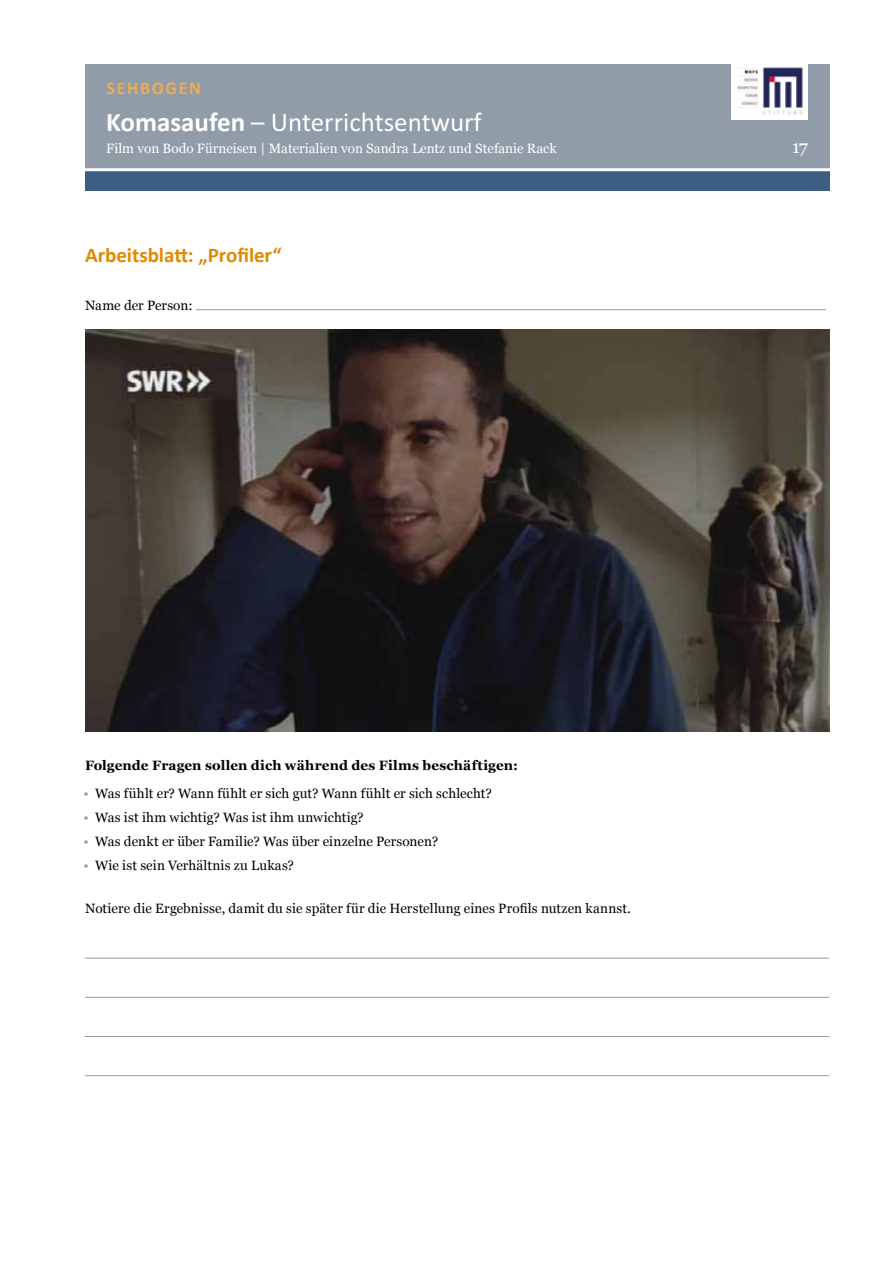
<style>
.page{position:relative;width:893px;height:1263px;background:#fff}
.page>*{position:absolute;margin:0;border:0;box-sizing:border-box;transform-origin:0 0}
.t1{font:27px "Calibri";color:#fff}
.t2{font:700 21px "Calibri";color:#e08a00}
.t3{font:700 18px "Calibri";letter-spacing:.09em;color:#ebac57}
.t4{font:18px "Georgia";color:#fff}
.t5{font:13.5px "Georgia";letter-spacing:.01em;color:#000}
.t6{font:13.5px "Georgia";color:#fff}
.t7{font:700 13.5px "Georgia";letter-spacing:.01em;color:#000}
.s1{font-weight:700}
.s2{color:#909ca8}
</style>
<div class="page">
<div style="left:85px;top:64px;width:744px;height:110px;background:#909ca8"></div>
<div style="left:85px;top:169px;width:744px;height:21px;background:#3b5e83"></div>
<hr style="left:22px;top:168px;width:871px;height:3px;background:#fff">
<div style="left:731px;top:61px;width:77px;height:58px;background:#fff"></div>
<img style="left:737px;top:67px;width:66px;height:48px">
<hr style="left:196px;top:309px;width:630px;height:1px;background:#909ca8">
<img style="left:85px;top:329px;width:744px;height:402px">
<hr style="left:85px;top:958px;width:744px;height:1px;background:#909ca8">
<hr style="left:85px;top:997px;width:744px;height:1px;background:#909ca8">
<hr style="left:85px;top:1036px;width:744px;height:1px;background:#909ca8">
<hr style="left:85px;top:1075px;width:744px;height:1px;background:#909ca8">
<h3 class="t3" style="left:107px;top:77px;width:96px">SEHBOGEN</h3>
<h1 class="t1" style="left:106px;top:105px;width:377px"><span class="s1">Komasaufen</span> – Unterrichtsentwurf</h1>
<p class="t6" style="left:106px;top:139px;width:452px">Film von Bodo Fürneisen | Materialien von Sandra Lentz und Stefanie Rack</p>
<h2 class="t2" style="left:85px;top:242px;width:198px">Arbeitsblatt: „Profiler“</h2>
<p class="t5" style="left:85px;top:295px;width:109px">Name der Person:</p>
<h3 class="t4" style="left:792px;top:134px;width:17px">17</h3>
<p class="t7" style="left:85px;top:756px;width:434px">Folgende Fragen sollen dich während des Films beschäftigen:</p>
<p class="t5" style="left:83px;top:784px;width:410px"><span class="s2">•</span> Was fühlt er? Wann fühlt er sich gut? Wann fühlt er sich schlecht?</p>
<p class="t5" style="left:83px;top:808px;width:282px"><span class="s2">•</span> Was ist ihm wichtig? Was ist ihm unwichtig?</p>
<p class="t5" style="left:83px;top:831px;width:356px"><span class="s2">•</span> Was denkt er über Familie? Was über einzelne Personen?</p>
<p class="t5" style="left:83px;top:855px;width:212px"><span class="s2">•</span> Wie ist sein Verhältnis zu Lukas?</p>
<p class="t5" style="left:85px;top:898px;width:547px">Notiere die Ergebnisse, damit du sie später für die Herstellung eines Profils nutzen kannst.</p>
</div>
